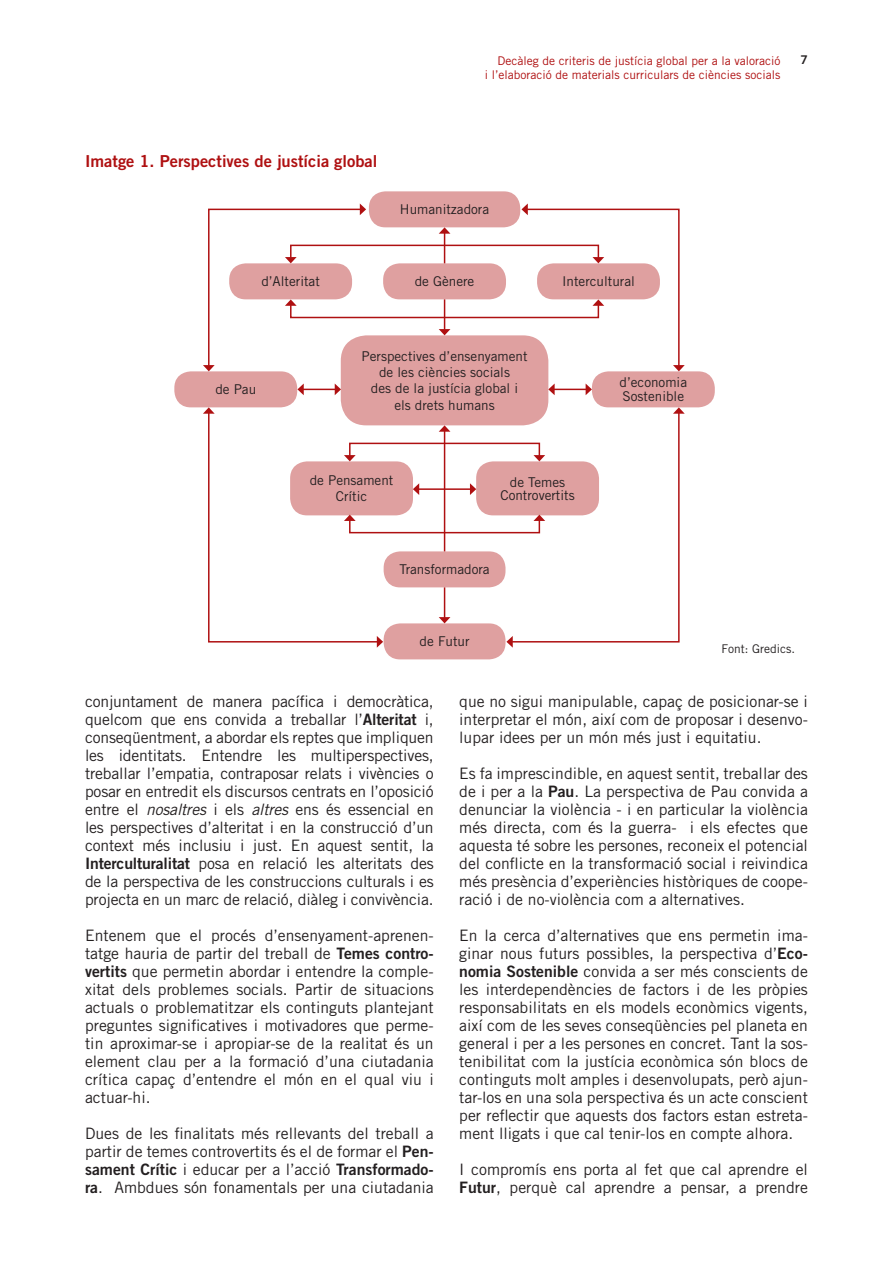
<style>
.page{position:relative;width:893px;height:1263px;background:#fff}
.page>*{position:absolute;margin:0;border:0;box-sizing:border-box;transform-origin:0 0}
.t1{font:16.5px "Trade Gothic LT Std Bd 2";color:#af1011}
.t2{font:15.75px/18px "Trade Gothic LT Std";color:#231f20;text-align:justify}
.t3{font:13.5px/13.5px "Trade Gothic LT Std";color:#231f20}
.t4{font:12px "Trade Gothic LT Std";color:#af1011}
.t5{font:12px "Trade Gothic LT Std";color:#231f20}
.t6{font:12px "Trade Gothic LT Std Bd 2";color:#231f20}
.s1{font-family:"Trade Gothic LT Std Bd 2"}
.s2{font-style:italic}
</style>
<div class="page">
<div style="left:383px;top:263px;width:123px;height:36px;background:#dfa0a0;border-radius:16px"></div>
<div style="left:384px;top:551px;width:121px;height:36px;background:#dfa0a0;border-radius:17px"></div>
<div style="left:384px;top:623px;width:121px;height:36px;background:#dfa0a0;border-radius:17px"></div>
<div style="left:369px;top:191px;width:151px;height:36px;background:#dfa0a0;border-radius:16px"></div>
<div style="left:341px;top:335px;width:207px;height:90px;background:#dfa0a0;border-radius:26px"></div>
<div style="left:174px;top:371px;width:123px;height:36px;background:#dfa0a0;border-radius:16px"></div>
<div style="left:592px;top:371px;width:123px;height:36px;background:#dfa0a0;border-radius:16px"></div>
<div style="left:476px;top:461px;width:123px;height:54px;background:#dfa0a0;border-radius:17px"></div>
<div style="left:290px;top:461px;width:123px;height:54px;background:#dfa0a0;border-radius:17px"></div>
<hr style="left:444px;top:233px;width:1px;height:30px;background:#af1011">
<svg style="left:439px;top:227px;width:11px;height:7px"></svg>
<hr style="left:444px;top:299px;width:1px;height:31px;background:#af1011">
<svg style="left:439px;top:329px;width:11px;height:6px"></svg>
<hr style="left:444px;top:587px;width:1px;height:31px;background:#af1011">
<svg style="left:439px;top:617px;width:11px;height:6px"></svg>
<hr style="left:444px;top:431px;width:1px;height:120px;background:#af1011">
<svg style="left:439px;top:425px;width:11px;height:7px"></svg>
<hr style="left:418px;top:488px;width:53px;height:2px;background:#af1011">
<svg style="left:413px;top:483px;width:6px;height:12px"></svg>
<svg style="left:470px;top:483px;width:6px;height:12px"></svg>
<hr style="left:554px;top:389px;width:32px;height:1px;background:#af1011">
<svg style="left:548px;top:383px;width:7px;height:12px"></svg>
<svg style="left:586px;top:384px;width:6px;height:11px"></svg>
<hr style="left:303px;top:389px;width:32px;height:1px;background:#af1011">
<svg style="left:297px;top:383px;width:7px;height:12px"></svg>
<svg style="left:335px;top:383px;width:6px;height:12px"></svg>
<div style="left:290px;top:245px;width:309px;height:13px;border:2px solid #af1011"></div>
<div style="left:290px;top:304px;width:309px;height:14px;border:2px solid #af1011"></div>
<div style="left:349px;top:519px;width:191px;height:14px;border:2px solid #af1011"></div>
<div style="left:349px;top:443px;width:191px;height:13px;border:2px solid #af1011"></div>
<svg style="left:203px;top:203px;width:163px;height:168px"></svg>
<svg style="left:521px;top:203px;width:164px;height:168px"></svg>
<svg style="left:203px;top:407px;width:180px;height:241px"></svg>
<svg style="left:506px;top:407px;width:179px;height:241px"></svg>
<p class="t4" style="left:497px;top:53px;width:284px">Decàleg de criteris de justícia global per a la valoració</p>
<p class="t6" style="left:801px;top:52px;width:9px">7</p>
<p class="t4" style="left:485px;top:67px;width:297px">i l’elaboració de materials curriculars de ciències socials</p>
<p class="t1" style="left:85px;top:151px;width:294px">Imatge 1. Perspectives de justícia global</p>
<p class="t3" style="left:400px;top:202px;width:91px">Humanitzadora</p>
<p class="t3" style="left:261px;top:274px;width:60px">d’Alteritat</p>
<p class="t3" style="left:415px;top:274px;width:61px">de Gènere</p>
<p class="t3" style="left:562px;top:274px;width:74px">Intercultural</p>
<p class="t3" style="left:361px;top:349px;width:168px">Perspectives d’ensenyament</p>
<p class="t3" style="left:379px;top:365px;width:132px">de les ciències socials</p>
<p class="t3" style="left:371px;top:382px;width:149px">des de la justícia global i</p>
<p class="t3" style="left:394px;top:398px;width:102px">els drets humans</p>
<p class="t3" style="left:215px;top:382px;width:42px">de Pau</p>
<p class="t3" style="left:620px;top:376px;width:69px">d’economia<br>Sostenible</p>
<p class="t3" style="left:310px;top:473px;width:85px">de Pensament</p>
<p class="t3" style="left:336px;top:490px;width:33px">Crític</p>
<p class="t3" style="left:500px;top:475px;width:76px;text-align:center">de Temes<br>Controvertits</p>
<p class="t3" style="left:399px;top:562px;width:92px">Transformadora</p>
<p class="t3" style="left:420px;top:634px;width:51px">de Futur</p>
<p class="t5" style="left:721px;top:641px;width:75px">Font: Gredics.</p>
<p class="t2" style="left:85px;top:692px;width:350px">conjuntament de manera pacífica i democràtica, quelcom que ens convida a treballar l’<span class="s1">Alteritat</span> i, conseqüentment, a abordar els reptes que impliquen les identitats. Entendre les multiperspectives, treballar l’empatia, contraposar relats i vivències o posar en entredit els discursos centrats en l’oposició entre el <span class="s2">nosaltres</span> i els <span class="s2">altres</span> ens és essencial en les perspectives d’alteritat i en la construcció d’un context més inclusiu i just. En aquest sentit, la <span class="s1">Interculturalitat</span> posa en relació les alteritats des de la perspectiva de les construccions culturals i es projecta en un marc de relació, diàleg i convivència.</p>
<p class="t2" style="left:85px;top:926px;width:350px">Entenem que el procés d’ensenyament-aprenen&shy;tatge hauria de partir del treball de <span class="s1">Temes contro&shy;vertits</span> que permetin abordar i entendre la comple&shy;xitat dels problemes socials. Partir de situacions actuals o problematitzar els continguts plantejant preguntes significatives i motivadores que perme&shy;tin aproximar-se i apropiar-se de la realitat és un element clau per a la formació d’una ciutadania crítica capaç d’entendre el món en el qual viu i actuar-hi.</p>
<p class="t2" style="left:85px;top:1124px;width:350px">Dues de les finalitats més rellevants del treball a partir de temes controvertits és el de formar el <span class="s1">Pen&shy;sament Crític</span> i educar per a l’acció <span class="s1">Transformado&shy;ra</span>. Ambdues són fonamentals per una ciutadania</p>
<p class="t2" style="left:459px;top:692px;width:350px">que no sigui manipulable, capaç de posicionar-se i interpretar el món, així com de proposar i desenvo&shy;lupar idees per un món més just i equitatiu.</p>
<p class="t2" style="left:459px;top:764px;width:350px">Es fa imprescindible, en aquest sentit, treballar des de i per a la <span class="s1">Pau</span>. La perspectiva de Pau convida a denunciar la violència - i en particular la violència més directa, com és la guerra- i els efectes que aquesta té sobre les persones, reconeix el potencial del conflicte en la transformació social i reivindica més presència d’experiències històriques de coope&shy;ració i de no-violència com a alternatives.</p>
<p class="t2" style="left:459px;top:926px;width:350px">En la cerca d’alternatives que ens permetin ima&shy;ginar nous futurs possibles, la perspectiva d’<span class="s1">Eco&shy;nomia Sostenible</span> convida a ser més conscients de les interdependències de factors i de les pròpies responsabilitats en els models econòmics vigents, així com de les seves conseqüències pel planeta en general i per a les persones en concret. Tant la sos&shy;tenibilitat com la justícia econòmica són blocs de continguts molt amples i desenvolupats, però ajun&shy;tar-los en una sola perspectiva és un acte conscient per reflectir que aquests dos factors estan estreta&shy;ment lligats i que cal tenir-los en compte alhora.</p>
<p class="t2" style="left:459px;top:1160px;width:350px">I compromís ens porta al fet que cal aprendre el<br><span class="s1">Futur</span>, perquè cal aprendre a pensar, a prendre</p>
</div>
